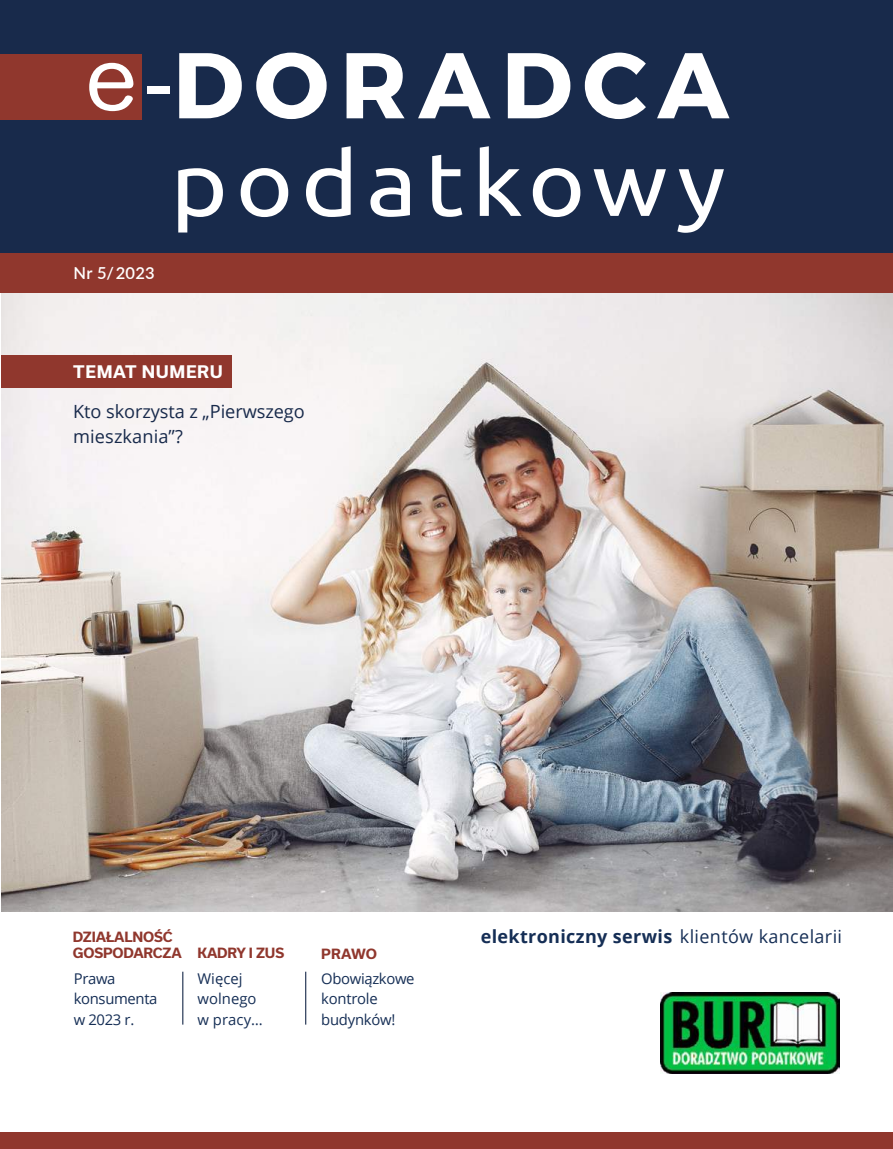
<style>
.page{position:relative;width:893px;height:1149px;background:#fff}
.page>*{position:absolute;margin:0;border:0;box-sizing:border-box;transform-origin:0 0}
.t1{font:93px "Trueno Bd";letter-spacing:.115em;color:#fff}
.t2{font:89.7px "Ubuntu";letter-spacing:.08em;color:#fff;scale:1.09 1}
.t3{font:18.15px/24.9px "Open Sans";letter-spacing:-.005em;color:#182a4b}
.t4{font:700 18px "Open Sans";letter-spacing:.02em;color:#152e55}
.t5{font:700 16.5px "Usual";letter-spacing:.04em;color:#fff}
.t6{font:600 16.5px "Lato";letter-spacing:.02em;color:#fff}
.t7{font:14.85px/20.2px "Open Sans";letter-spacing:-.015em;color:#152e55}
.t8{font:14.85px/20.2px "Open Sans";letter-spacing:.005em;color:#152e55}
.t9{font:700 13.5px/16.5px "Usual";letter-spacing:-.01em;color:#90372d}
.s1{font-family:"Hira Maru Pro W4";font-size:82.8px}
.s2{font-family:"Ubuntu";font-size:85.35px}
.s3{font-weight:400}
</style>
<div class="page">
<img style="left:1px;top:293px;width:892px;height:618px">
<hr style="left:182px;top:971px;width:1px;height:53px;background:#182a4b">
<hr style="left:305px;top:971px;width:1px;height:53px;background:#182a4b">
<div style="left:0;top:1132px;width:893px;height:16px;background:#90372d"></div>
<div style="left:1px;top:355px;width:231px;height:33px;background:#90372d"></div>
<div style="left:0;top:244px;width:893px;height:49px;background:#90372d"></div>
<div style="left:0;top:0;width:893px;height:252px;background:#182a4b"></div>
<div style="left:0;top:54px;width:142px;height:65px;background:#90372d"></div>
<img style="left:660px;top:992px;width:180px;height:80px">
<h1 class="t1" style="left:85px;top:28px;width:645px"><span class="s1">e</span><span class="s2">-</span>DORADCA</h1>
<h2 class="t2" style="left:170px;top:129px;width:511px">podatkowy</h2>
<p class="t6" style="left:73px;top:261px;width:83px">Nr 5/ 2023</p>
<p class="t5" style="left:73px;top:362px;width:151px">TEMAT NUMERU</p>
<p class="t3" style="left:73px;top:399px;width:233px">Kto skorzysta z „Pierwszego mieszkania”?</p>
<p class="t9" style="left:73px;top:927px;width:111px">DZIAŁALNOŚĆ<br>GOSPODARCZA</p>
<p class="t9" style="left:197px;top:944px;width:88px">KADRY I ZUS</p>
<p class="t9" style="left:321px;top:944px;width:57px">PRAWO</p>
<p class="t7" style="left:74px;top:967px;width:85px">Prawa konsumenta w 2023 r.</p>
<p class="t7" style="left:321px;top:967px;width:95px">Obowiązkowe kontrole budynków!</p>
<p class="t8" style="left:197px;top:967px;width:67px">Więcej wolnego w pracy…</p>
<p class="t4" style="left:481px;top:923px;width:363px">elektroniczny serwis <span class="s3">klientów kancelarii</span></p>
</div>
